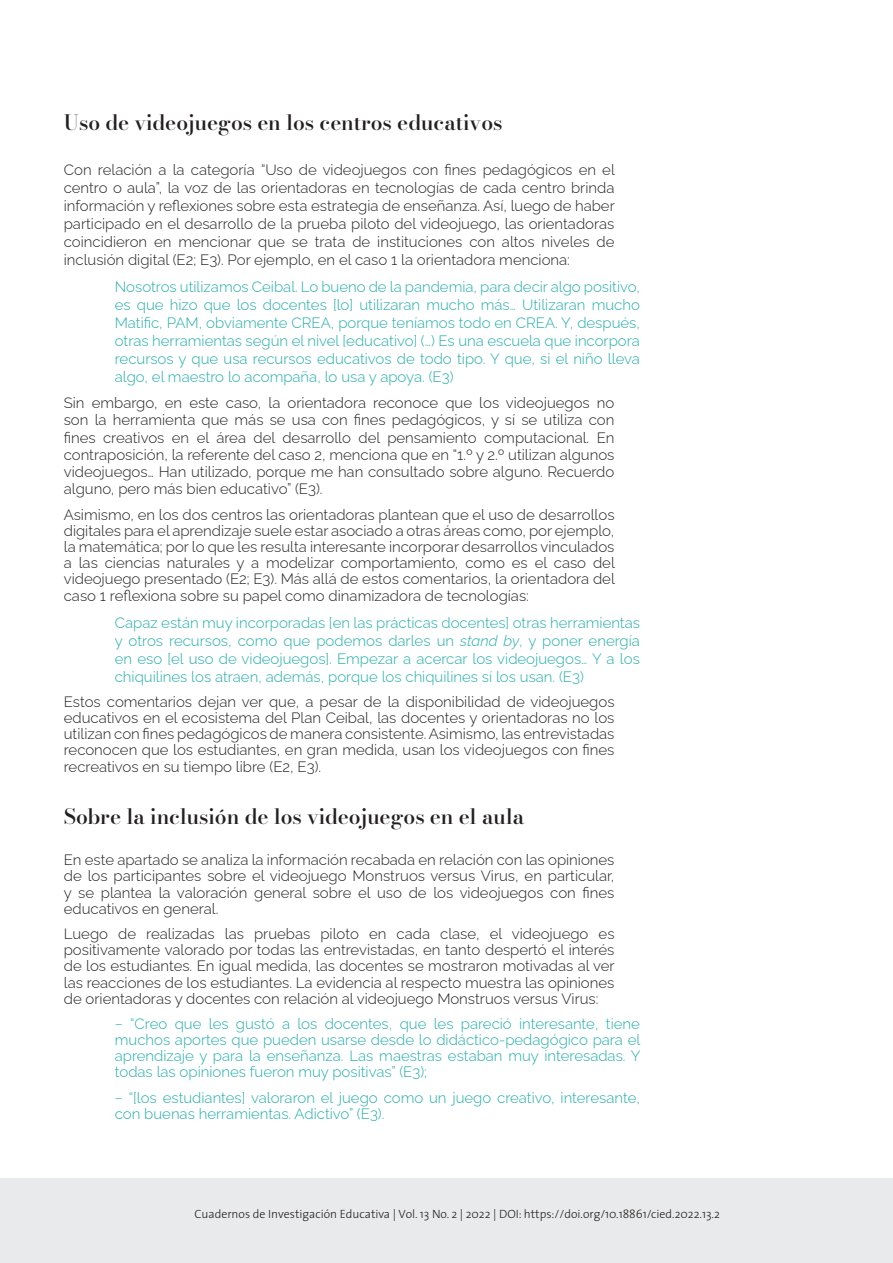
<style>
.page{position:relative;width:893px;height:1263px;background:#fff}
.page>*{position:absolute;margin:0;border:0;box-sizing:border-box;transform-origin:0 0}
.Subtítulo_2{font:500 21px "Bodoni Moda 16 pt";color:#231f20}
.Subtítulo_2-2{font:300 15px/16.2px "Raleway";color:#231f20;text-align:justify}
.t1{font:300 15px/18px "Raleway";color:#21ada8;text-align:justify}
.t2{font:300 12px "The Sans";color:#231f20}
.s1{font-style:italic}
</style>
<div class="page">
<div style="left:0;top:1178px;width:893px;height:85px;background:#e9eaeb"></div>
<p class="Subtítulo_2" style="left:64px;top:108px;width:440px">Uso de videojuegos en los centros educativos</p>
<p class="Subtítulo_2-2" style="left:64px;top:159px;width:553px;line-height:18px">Con relación a la categoría “Uso de videojuegos con fines pedagógicos en el centro o aula”, la voz de las orientadoras en tecnologías de cada centro brinda información y reflexiones sobre esta estrategia de enseñanza. Así, luego de haber participado en el desarrollo de la prueba piloto del videojuego, las orientadoras coincidieron en mencionar que se trata de instituciones con altos niveles de inclusión digital (E2; E3). Por ejemplo, en el caso 1 la orientadora menciona:</p>
<p class="t1" style="left:115px;top:276px;width:527px">Nosotros utilizamos Ceibal. Lo bueno de la pandemia, para decir algo positivo, es que hizo que los docentes [lo] utilizaran mucho más… Utilizaran mucho Matific, PAM, obviamente CREA, porque teníamos todo en CREA. Y, después, otras herramientas según el nivel [educativo] (…) Es una escuela que incorpora recursos y que usa recursos educativos de todo tipo. Y que, si el niño lleva algo, el maestro lo acompaña, lo usa y apoya. (E3)</p>
<p class="Subtítulo_2-2" style="left:64px;top:393px;width:552px;line-height:17.2px">Sin embargo, en este caso, la orientadora reconoce que los videojuegos no son la herramienta que más se usa con fines pedagógicos, y sí se utiliza con fines creativos en el área del desarrollo del pensamiento computacional. En contraposición, la referente del caso 2, menciona que en “1.º y 2.º utilizan algunos videojuegos… Han utilizado, porque me han consultado sobre alguno. Recuerdo alguno, pero más bien educativo” (E3).</p>
<p class="Subtítulo_2-2" style="left:64px;top:505px;width:553px">Asimismo, en los dos centros las orientadoras plantean que el uso de desarrollos digitales para el aprendizaje suele estar asociado a otras áreas como, por ejemplo, la matemática; por lo que les resulta interesante incorporar desarrollos vinculados a las ciencias naturales y a modelizar comportamiento, como es el caso del videojuego presentado (E2; E3). Más allá de estos comentarios, la orientadora del caso 1 reflexiona sobre su papel como dinamizadora de tecnologías:</p>
<p class="t1" style="left:115px;top:612px;width:527px">Capaz están muy incorporadas [en las prácticas docentes] otras herramientas y otros recursos, como que podemos darles un <span class="s1">stand by</span>, y poner energía en eso [el uso de videojuegos]. Empezar a acercar los videojuegos… Y a los chiquilines los atraen, además, porque los chiquilines sí los usan. (E3)</p>
<p class="Subtítulo_2-2" style="left:64px;top:692px;width:552px">Estos comentarios dejan ver que, a pesar de la disponibilidad de videojuegos educativos en el ecosistema del Plan Ceibal, las docentes y orientadoras no los utilizan con fines pedagógicos de manera consistente. Asimismo, las entrevistadas reconocen que los estudiantes, en gran medida, usan los videojuegos con fines recreativos en su tiempo libre (E2, E3).</p>
<p class="Subtítulo_2" style="left:64px;top:802px;width:462px">Sobre la inclusión de los videojuegos en el aula</p>
<p class="Subtítulo_2-2" style="left:64px;top:850px;width:552px">En este apartado se analiza la información recabada en relación con las opiniones de los participantes sobre el videojuego Monstruos versus Virus, en particular, y se plantea la valoración general sobre el uso de los videojuegos con fines educativos en general.</p>
<p class="Subtítulo_2-2" style="left:64px;top:924px;width:552px">Luego de realizadas las pruebas piloto en cada clase, el videojuego es positivamente valorado por todas las entrevistadas, en tanto despertó el interés de los estudiantes. En igual medida, las docentes se mostraron motivadas al ver las reacciones de los estudiantes. La evidencia al respecto muestra las opiniones de orientadoras y docentes con relación al videojuego Monstruos versus Virus:</p>
<p class="t1" style="left:115px;top:1014px;width:527px;line-height:16.2px">− “Creo que les gustó a los docentes, que les pareció interesante, tiene muchos aportes que pueden usarse desde lo didáctico-pedagógico para el aprendizaje y para la enseñanza. Las maestras estaban muy interesadas. Y todas las opiniones fueron muy positivas” (E3);</p>
<p class="t1" style="left:115px;top:1087px;width:527px;line-height:16.2px">− “[los estudiantes] valoraron el juego como un juego creativo, interesante, con buenas herramientas. Adictivo” (E3).</p>
<p class="t2" style="left:194px;top:1204px;width:527px">Cuadernos de Investigación Educativa | Vol. 13 No. 2 | 2022 | DOI: https://doi.org/10.18861/cied.2022.13.2</p>
</div>
